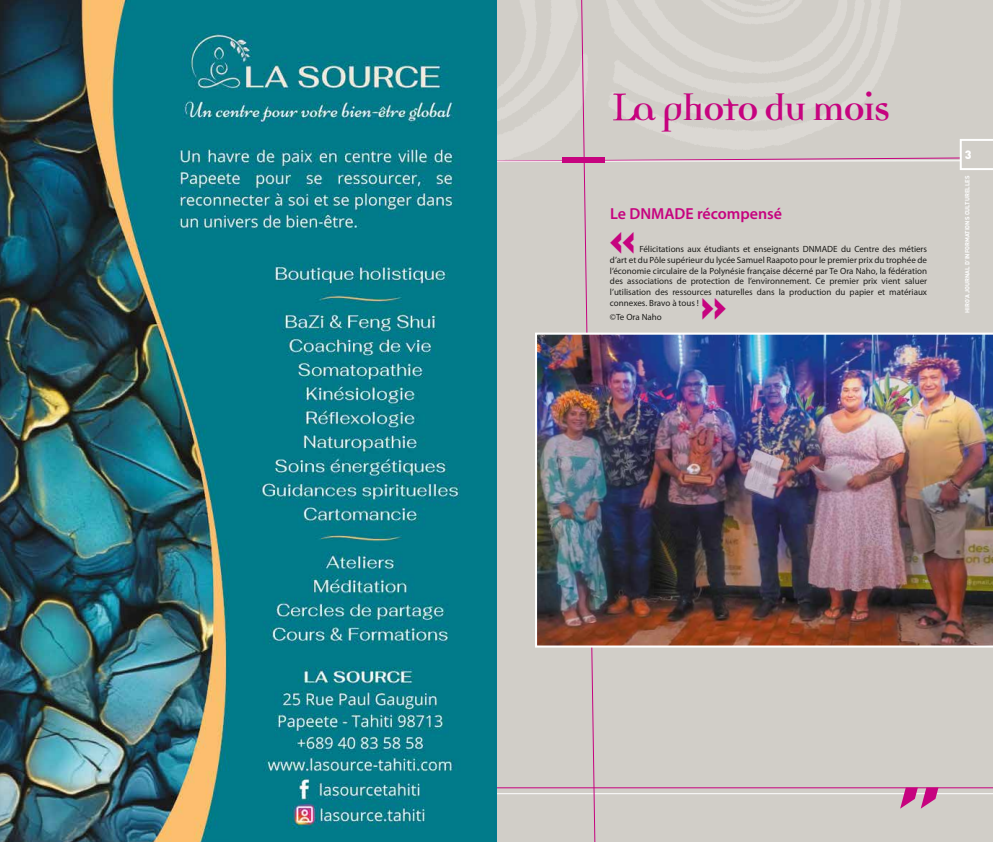
<style>
.page{position:relative;width:993px;height:842px;background:#fff}
.page>*{position:absolute;margin:0;border:0;box-sizing:border-box;transform-origin:0 0}
.t1{font:700 40px "Democratica";letter-spacing:-.04em;color:#c6037f}
.t2{font:900 40px "DIN";color:#c6037f}
.t3{font:600 16px "Myriad Pro";color:#c6037f}
.t4{font:900 12px "DIN";color:#fff}
.t5{font:9px/10.8px "Myriad Pro";color:#1d1d1b;text-align:justify}
.t6{font:700 6px "DIN";color:#fff}
.s1{font-weight:400;font-size:63px}
</style>
<div class="page">
<svg style="left:496px;top:0;width:496px;height:842px;background:#d0cdc8"></svg>
<div style="left:562px;top:157px;width:43px;height:6px;background:#c6037f"></div>
<img style="left:0;top:0;width:496px;height:842px">
<img style="left:535px;top:333px;width:457px;height:314px">
<h1 class="t1" style="left:609px;top:91px;width:282px"><span class="s1">L</span>a photo du mois</h1>
<h2 class="t3" style="left:610px;top:204px;width:173px">Le DNMADE récompensé</h2>
<h1 class="t2" style="left:609px;top:213px;width:28px">«</h1>
<p class="t5" style="left:609px;top:243px;width:318px;text-indent:29px">Félicitations aux étudiants et enseignants DNMADE du Centre des métiers d’art et du Pôle supérieur du lycée Samuel Raapoto pour le premier prix du trophée de l’économie circulaire de la Polynésie française décerné par Te Ora Naho, la fédération des associations de protection de l’environnement. Ce premier prix vient saluer l’utilisation des ressources naturelles dans la production du papier et matériaux connexes. Bravo à tous !</p>
<p class="t5" style="left:609px;top:311px;width:53px">©Te Ora Naho</p>
<h1 class="t2" style="left:700px;top:279px;width:28px">»</h1>
<h3 class="t4" style="left:964px;top:147px;width:8px">3</h3>
<p class="t6" style="left:963px;top:313px;width:138px;rotate:-90deg">HIRO’A JOURNAL D’IN FORMATIONSCULTURELLES</p>
</div>
